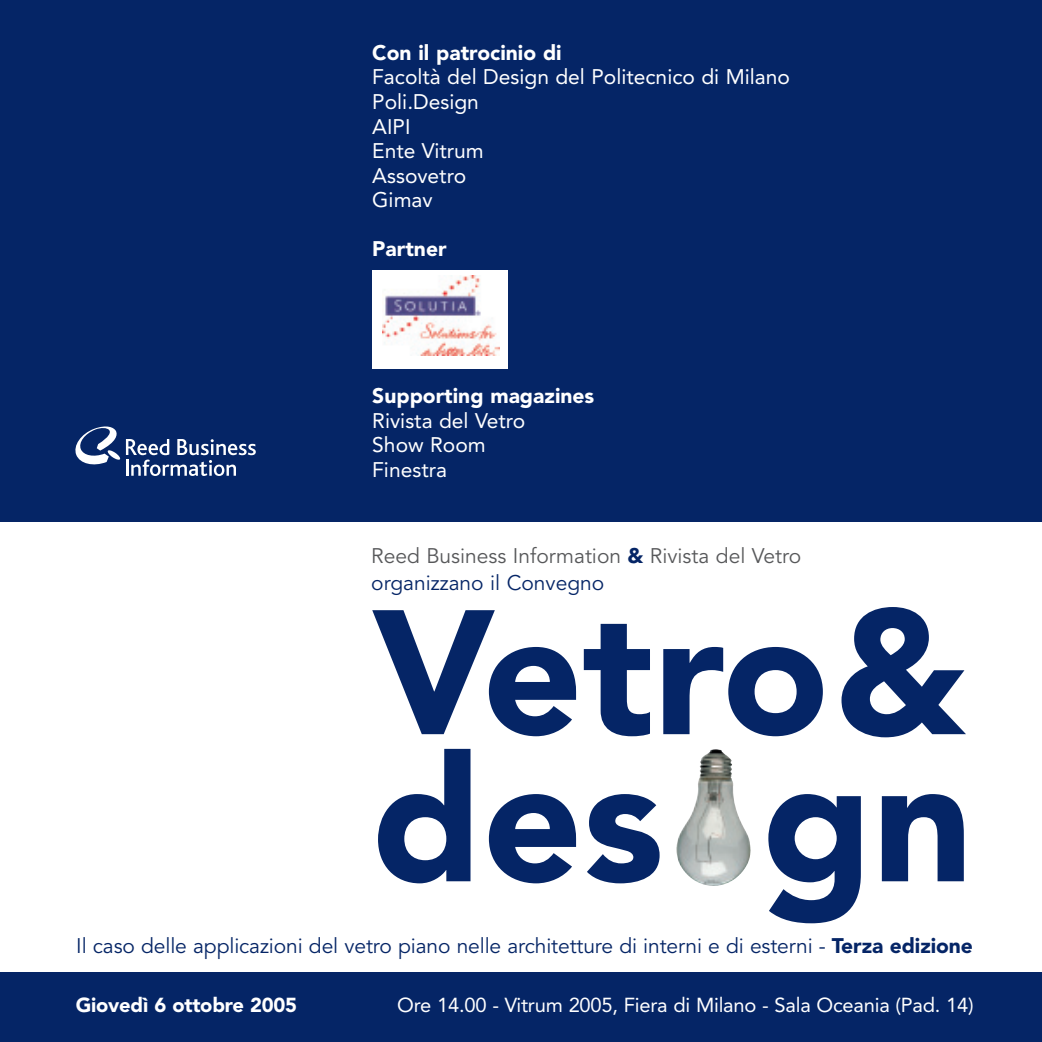
<style>
.page{position:relative;width:1042px;height:1042px;background:#fff}
.page>*{position:absolute;margin:0;border:0;box-sizing:border-box;transform-origin:0 0}
.t1{font:900 175px/147px "Avenir";color:#052566}
.t2{font:21px/24.5px "Avenir";color:#fff}
.t3{font:21px "Avenir";letter-spacing:-.005em;color:#052566}
.t4{font:21px/26.2px "Avenir";color:#57585a}
.t5{font:900 21px "Avenir";color:#fff}
.t6{font:20.12px "Avenir";letter-spacing:-.01em;color:#fff}
.t7{font:900 20.12px "Avenir";letter-spacing:-.01em;color:#fff}
.s1{font-weight:900;color:#052566}
.s2{color:#052566}
.s3{font-weight:900}
</style>
<div class="page">
<div style="left:0;top:0;width:1041px;height:521px;background:#052566"></div>
<img style="left:738px;top:835px;width:12px;height:40px">
<div style="left:0;top:972px;width:1041px;height:69px;background:#052566"></div>
<div style="left:372px;top:270px;width:136px;height:98px;background:#fff"></div>
<img style="left:382px;top:276px;width:117px;height:79px">
<svg style="left:75px;top:426px;width:181px;height:50px"></svg>
<p class="t5" style="left:372px;top:44px;width:191px">Con il patrocinio di</p>
<p class="t2" style="left:372px;top:67px;width:419px">Facoltà del Design del Politecnico di Milano<br>Poli.Design<br>AIPI<br>Ente Vitrum<br>Assovetro<br>Gimav</p>
<p class="t5" style="left:372px;top:240px;width:76px">Partner</p>
<p class="t5" style="left:372px;top:387px;width:223px">Supporting magazines</p>
<p class="t2" style="left:372px;top:410px;width:154px">Rivista del Vetro<br>Show Room<br>Finestra</p>
<p class="t4" style="left:371px;top:545px;width:431px">Reed Business Information <span class="s1">&amp;</span> Rivista del Vetro <span class="s2">organizzano il Convegno</span></p>
<h1 class="t1" style="left:372px;top:614px;width:602px">Vetro&amp; des gn</h1>
<p class="t3" style="left:76px;top:936px;width:897px">Il caso delle applicazioni del vetro piano nelle architetture di interni e di esterni - <span class="s3">Terza edizione</span></p>
<p class="t7" style="left:76px;top:996px;width:223px">Giovedì 6 ottobre 2005</p>
<p class="t6" style="left:397px;top:996px;width:578px">Ore 14.00 - Vitrum 2005, Fiera di Milano - Sala Oceania (Pad. 14)</p>
</div>
